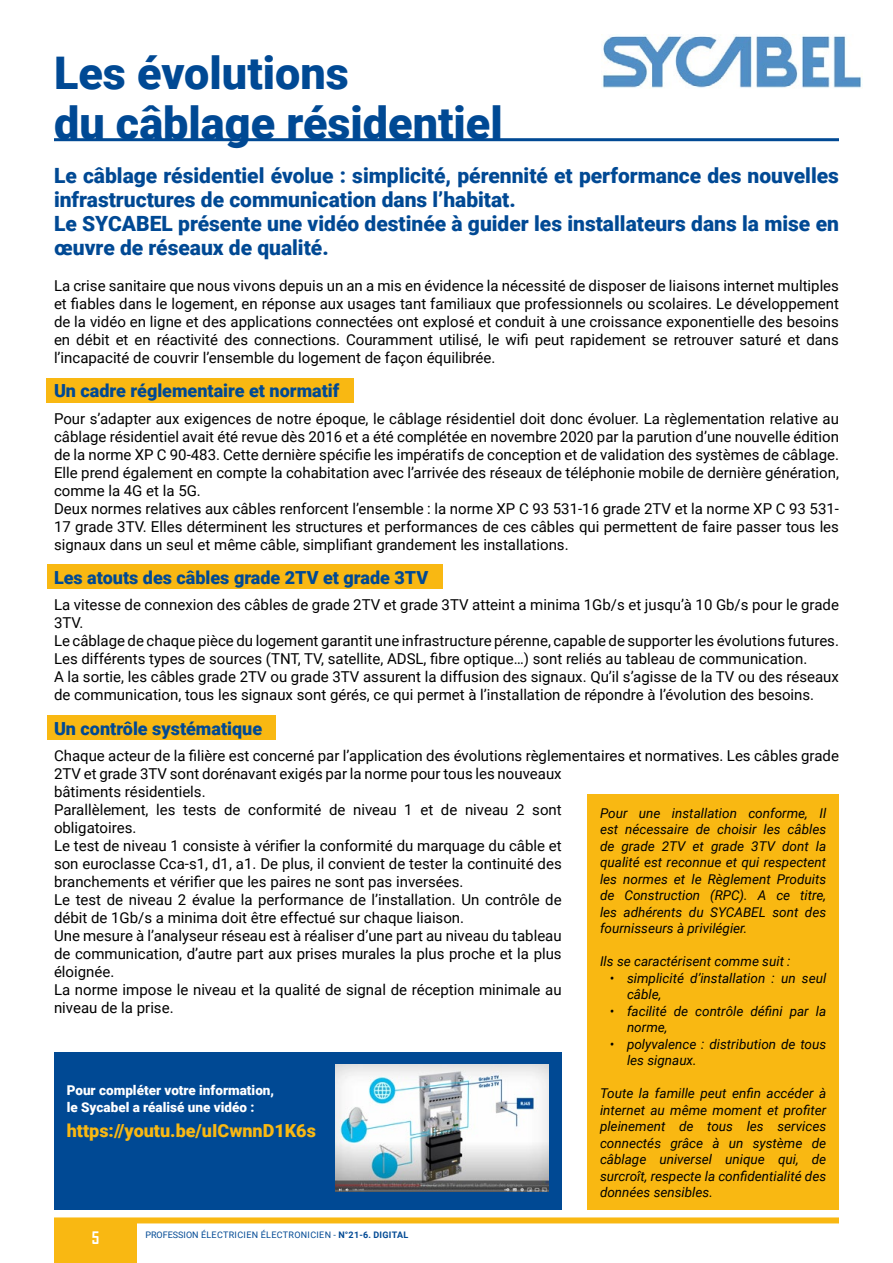
<style>
.page{position:relative;width:893px;height:1263px;background:#fff}
.page>*{position:absolute;margin:0;border:0;box-sizing:border-box;transform-origin:0 0}
.t1{font:900 45px/49.5px "Roboto";color:#004994}
.t2{font:900 21px/24px "Roboto";color:#004994}
.t3{font:900 18px "Roboto";color:#004994}
.t4{font:900 18px "Roboto";color:#f9b812}
.t5{font:700 16.5px "Agency FB";color:#fff}
.t6{font:15px/18px "Roboto";color:#000}
.t7{font:italic 13.5px/16.5px "Roboto";color:#000}
.t8{font:900 13.5px/16.2px "Roboto";color:#fff}
.t9{font:9px "Roboto";letter-spacing:.035em;color:#004994}
.s1{font-weight:700}
</style>
<div class="page">
<div style="left:54px;top:1220px;width:83px;height:43px;background:#f9b812"></div>
<div style="left:54px;top:1217px;width:785px;height:6px;background:#f9b812"></div>
<hr style="left:54px;top:138px;width:785px;height:3px;background:#004994">
<div style="left:47px;top:378px;width:307px;height:25px;background:#f9b812"></div>
<div style="left:47px;top:564px;width:395px;height:25px;background:#f9b812"></div>
<div style="left:47px;top:715px;width:229px;height:25px;background:#f9b812"></div>
<img style="left:601px;top:34px;width:261px;height:54px">
<div style="left:587px;top:795px;width:252px;height:415px;background:#f9b812"></div>
<div style="left:54px;top:1052px;width:507px;height:158px;background:#004994"></div>
<img style="left:335px;top:1065px;width:214px;height:127px">
<h1 class="t1" style="left:54px;top:47px;width:450px">Les évolutions<br>du câblage résidentiel</h1>
<p class="t2" style="left:54px;top:162px;width:786px">Le câblage résidentiel évolue : simplicité, pérennité et performance des nouvelles infrastructures de communication dans l’habitat.<br>Le SYCABEL présente une vidéo destinée à guider les installateurs dans la mise en œuvre de réseaux de qualité.</p>
<p class="t6" style="left:54px;top:276px;width:786px;text-align:justify">La crise sanitaire que nous vivons depuis un an a mis en évidence la nécessité de disposer de liaisons internet multiples et fiables dans le logement, en réponse aux usages tant familiaux que professionnels ou scolaires. Le développement de la vidéo en ligne et des applications connectées ont explosé et conduit à une croissance exponentielle des besoins en débit et en réactivité des connections. Couramment utilisé, le wifi peut rapidement se retrouver saturé et dans l’incapacité de couvrir l’ensemble du logement de façon équilibrée.</p>
<p class="t3" style="left:54px;top:378px;width:287px">Un cadre réglementaire et normatif</p>
<p class="t6" style="left:54px;top:409px;width:786px">Pour s’adapter aux exigences de notre époque, le câblage résidentiel doit donc évoluer. La règlementation relative au câblage résidentiel avait été revue dès 2016 et a été complétée en novembre 2020 par la parution d’une nouvelle édition de la norme XP C 90-483. Cette dernière spécifie les impératifs de conception et de validation des systèmes de câblage.<br>Elle prend également en compte la cohabitation avec l’arrivée des réseaux de téléphonie mobile de dernière génération, comme la 4G et la 5G.<br>Deux normes relatives aux câbles renforcent l’ensemble : la norme XP C 93 531-16 grade 2TV et la norme XP C 93 531- 17 grade 3TV. Elles déterminent les structures et performances de ces câbles qui permettent de faire passer tous les signaux dans un seul et même câble, simplifiant grandement les installations.</p>
<p class="t3" style="left:54px;top:565px;width:376px">Les atouts des câbles grade 2TV et grade 3TV</p>
<p class="t6" style="left:54px;top:595px;width:786px">La vitesse de connexion des câbles de grade 2TV et grade 3TV atteint a minima 1Gb/s et jusqu’à 10 Gb/s pour le grade 3TV.<br>Le câblage de chaque pièce du logement garantit une infrastructure pérenne, capable de supporter les évolutions futures.<br>Les différents types de sources (TNT, TV, satellite, ADSL, fibre optique…) sont reliés au tableau de communication.<br>A la sortie, les câbles grade 2TV ou grade 3TV assurent la diffusion des signaux. Qu’il s’agisse de la TV ou des réseaux de communication, tous les signaux sont gérés, ce qui permet à l’installation de répondre à l’évolution des besoins.</p>
<p class="t3" style="left:54px;top:716px;width:210px">Un contrôle systématique</p>
<p class="t6" style="left:54px;top:746px;width:786px">Chaque acteur de la filière est concerné par l’application des évolutions règlementaires et normatives. Les câbles grade 2TV et grade 3TV sont dorénavant exigés par la norme pour tous les nouveaux<br>bâtiments résidentiels.<br>Parallèlement, les tests de conformité de niveau 1 et de niveau 2 sont<br>obligatoires.<br>Le test de niveau 1 consiste à vérifier la conformité du marquage du câble et<br>son euroclasse Cca-s1, d1, a1. De plus, il convient de tester la continuité des<br>branchements et vérifier que les paires ne sont pas inversées.<br>Le test de niveau 2 évalue la performance de l’installation. Un contrôle de<br>débit de 1Gb/s a minima doit être effectué sur chaque liaison.<br>Une mesure à l’analyseur réseau est à réaliser d’une part au niveau du tableau<br>de communication, d’autre part aux prises murales la plus proche et la plus<br>éloignée.<br>La norme impose le niveau et la qualité de signal de réception minimale au<br>niveau de la prise.</p>
<p class="t7" style="left:600px;top:804px;width:228px;text-align:justify">Pour une installation conforme, Il est nécessaire de choisir les câbles de grade 2TV et grade 3TV dont la qualité est reconnue et qui respectent les normes et le Règlement Produits de Construction (RPC). A ce titre, les adhérents du SYCABEL sont des fournisseurs à privilégier.</p>
<p class="t7" style="left:600px;top:952px;width:192px">Ils se caractérisent comme suit :</p>
<p class="t7" style="left:627px;top:969px;width:201px;text-indent:-17px">• simplicité d’installation : un seul câble,</p>
<p class="t7" style="left:627px;top:1002px;width:201px;text-indent:-17px">• facilité de contrôle défini par la norme,</p>
<p class="t7" style="left:627px;top:1035px;width:201px;text-indent:-17px">• polyvalence : distribution de tous les signaux.</p>
<p class="t7" style="left:600px;top:1084px;width:228px;text-align:justify">Toute la famille peut enfin accéder à internet au même moment et profiter pleinement de tous les services connectés grâce à un système de câblage universel unique qui, de surcroît, respecte la confidentialité des données sensibles.</p>
<p class="t8" style="left:67px;top:1082px;width:209px">Pour compléter votre information, le Sycabel a réalisé une vidéo :</p>
<p class="t4" style="left:67px;top:1118px;width:251px">https://youtu.be/uICwnnD1K6s</p>
<p class="t5" style="left:92px;top:1227px;width:9px">5</p>
<p class="t9" style="left:145px;top:1228px;width:264px">PROFESSION ÉLECTRICIEN ÉLECTRONICIEN - <span class="s1">N°21-6. DIGITAL</span></p>
</div>
